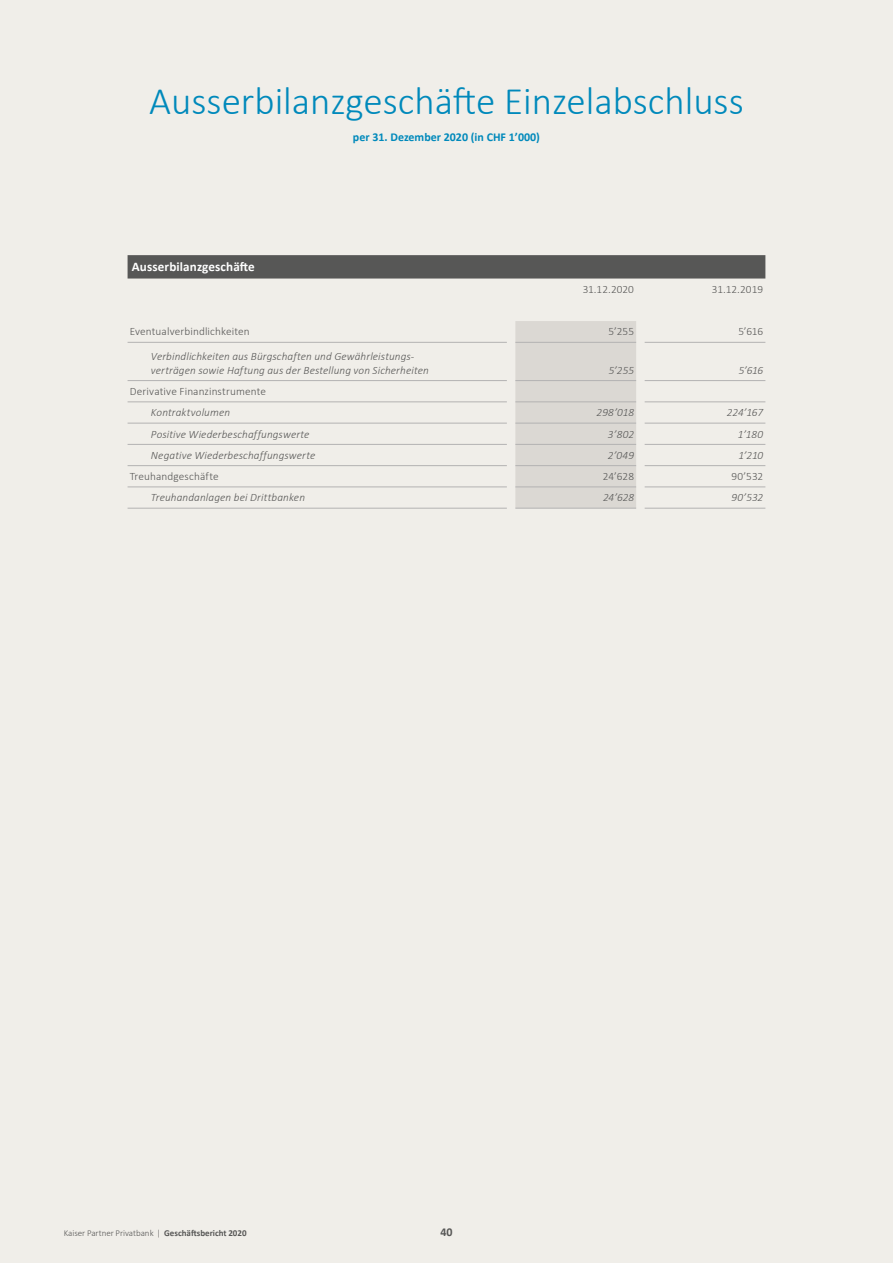
<style>
.page{position:relative;width:893px;height:1263px;background:#f0eee9}
.page>*{position:absolute;margin:0;border:0;box-sizing:border-box;transform-origin:0 0}
.t1{font:300 39px "Calibri";color:#0089bb}
.t2{font:700 13.2px "Calibri";letter-spacing:.01em;color:#fff}
.t3{font:700 12px "Calibri";color:#0089bb}
.t4{font:700 12px "Calibri";color:#575756}
.t5{font:italic 300 11.25px/13.5px "Calibri";letter-spacing:.01em;color:#575756}
.t6{font:300 11.25px "Calibri";letter-spacing:.01em;color:#575756}
.t7{font:300 9px "Calibri";color:#575756}
.s1{font-weight:700}
</style>
<div class="page">
<svg style="left:128px;top:255px;width:637px;height:24px;background:#5a5a59"></svg>
<div style="left:515px;top:321px;width:121px;height:187px;background:#dbd8d3"></div>
<hr style="left:128px;top:342px;width:379px;height:1px;background:#b3b2b2">
<hr style="left:128px;top:380px;width:379px;height:1px;background:#b3b2b2">
<hr style="left:128px;top:402px;width:379px;height:1px;background:#b3b2b2">
<hr style="left:128px;top:423px;width:379px;height:1px;background:#b3b2b2">
<hr style="left:128px;top:444px;width:379px;height:1px;background:#b3b2b2">
<hr style="left:128px;top:465px;width:379px;height:1px;background:#b3b2b2">
<hr style="left:128px;top:487px;width:379px;height:1px;background:#b3b2b2">
<hr style="left:515px;top:342px;width:121px;height:1px;background:#b3b2b2">
<hr style="left:645px;top:342px;width:120px;height:1px;background:#b3b2b2">
<hr style="left:515px;top:380px;width:121px;height:1px;background:#b3b2b2">
<hr style="left:645px;top:380px;width:120px;height:1px;background:#b3b2b2">
<hr style="left:515px;top:402px;width:121px;height:1px;background:#b3b2b2">
<hr style="left:645px;top:402px;width:120px;height:1px;background:#b3b2b2">
<hr style="left:515px;top:423px;width:121px;height:1px;background:#b3b2b2">
<hr style="left:645px;top:423px;width:120px;height:1px;background:#b3b2b2">
<hr style="left:515px;top:444px;width:121px;height:1px;background:#b3b2b2">
<hr style="left:645px;top:444px;width:120px;height:1px;background:#b3b2b2">
<hr style="left:515px;top:465px;width:121px;height:1px;background:#b3b2b2">
<hr style="left:645px;top:465px;width:120px;height:1px;background:#b3b2b2">
<hr style="left:515px;top:487px;width:121px;height:1px;background:#b3b2b2">
<hr style="left:645px;top:487px;width:120px;height:1px;background:#b3b2b2">
<hr style="left:128px;top:508px;width:379px;height:1px;background:#b3b2b2">
<hr style="left:515px;top:508px;width:121px;height:1px;background:#b3b2b2">
<hr style="left:645px;top:508px;width:120px;height:1px;background:#b3b2b2">
<h1 class="t1" style="left:149px;top:77px;width:596px">Ausserbilanzgeschäfte Einzelabschluss</h1>
<p class="t3" style="left:353px;top:130px;width:189px">per 31. Dezember 2020 (in CHF 1’000)</p>
<p class="t2" style="left:132px;top:258px;width:125px">Ausserbilanzgeschäfte</p>
<p class="t6" style="left:583px;top:282px;width:53px">31.12.2020</p>
<p class="t6" style="left:712px;top:282px;width:53px">31.12.2019</p>
<p class="t6" style="left:130px;top:325px;width:122px">Eventualverbindlichkeiten</p>
<p class="t6" style="left:608px;top:325px;width:27px">5’255</p>
<p class="t6" style="left:738px;top:325px;width:26px">5’616</p>
<p class="t5" style="left:151px;top:350px;width:279px">Verbindlichkeiten aus Bürgschaften und Gewährleistungs&shy;verträgen sowie Haftung aus der Bestellung von Sicherheiten</p>
<p class="t5" style="left:609px;top:363px;width:27px">5’255</p>
<p class="t5" style="left:739px;top:363px;width:26px">5’616</p>
<p class="t6" style="left:130px;top:384px;width:138px">Derivative Finanzinstrumente</p>
<p class="t5" style="left:151px;top:406px;width:81px">Kontraktvolumen</p>
<p class="t5" style="left:597px;top:406px;width:39px">298’018</p>
<p class="t5" style="left:727px;top:406px;width:38px">224’167</p>
<p class="t5" style="left:151px;top:427px;width:160px">Positive Wiederbeschaffungswerte</p>
<p class="t5" style="left:608px;top:427px;width:28px">3’802</p>
<p class="t5" style="left:738px;top:427px;width:27px">1’180</p>
<p class="t5" style="left:151px;top:448px;width:166px">Negative Wiederbeschaffungswerte</p>
<p class="t5" style="left:608px;top:448px;width:28px">2’049</p>
<p class="t5" style="left:738px;top:448px;width:26px">1’210</p>
<p class="t6" style="left:130px;top:469px;width:90px">Treuhandgeschäfte</p>
<p class="t6" style="left:603px;top:469px;width:33px">24’628</p>
<p class="t6" style="left:731px;top:469px;width:33px">90’532</p>
<p class="t5" style="left:151px;top:491px;width:156px">Treuhandanlagen bei Drittbanken</p>
<p class="t5" style="left:603px;top:491px;width:32px">24’628</p>
<p class="t5" style="left:731px;top:491px;width:33px">90’532</p>
<p class="t7" style="left:64px;top:1228px;width:184px">Kaiser Partner Privatbank | <span class="s1">Geschäftsbericht 2020</span></p>
<p class="t4" style="left:440px;top:1224px;width:14px">40</p>
</div>
